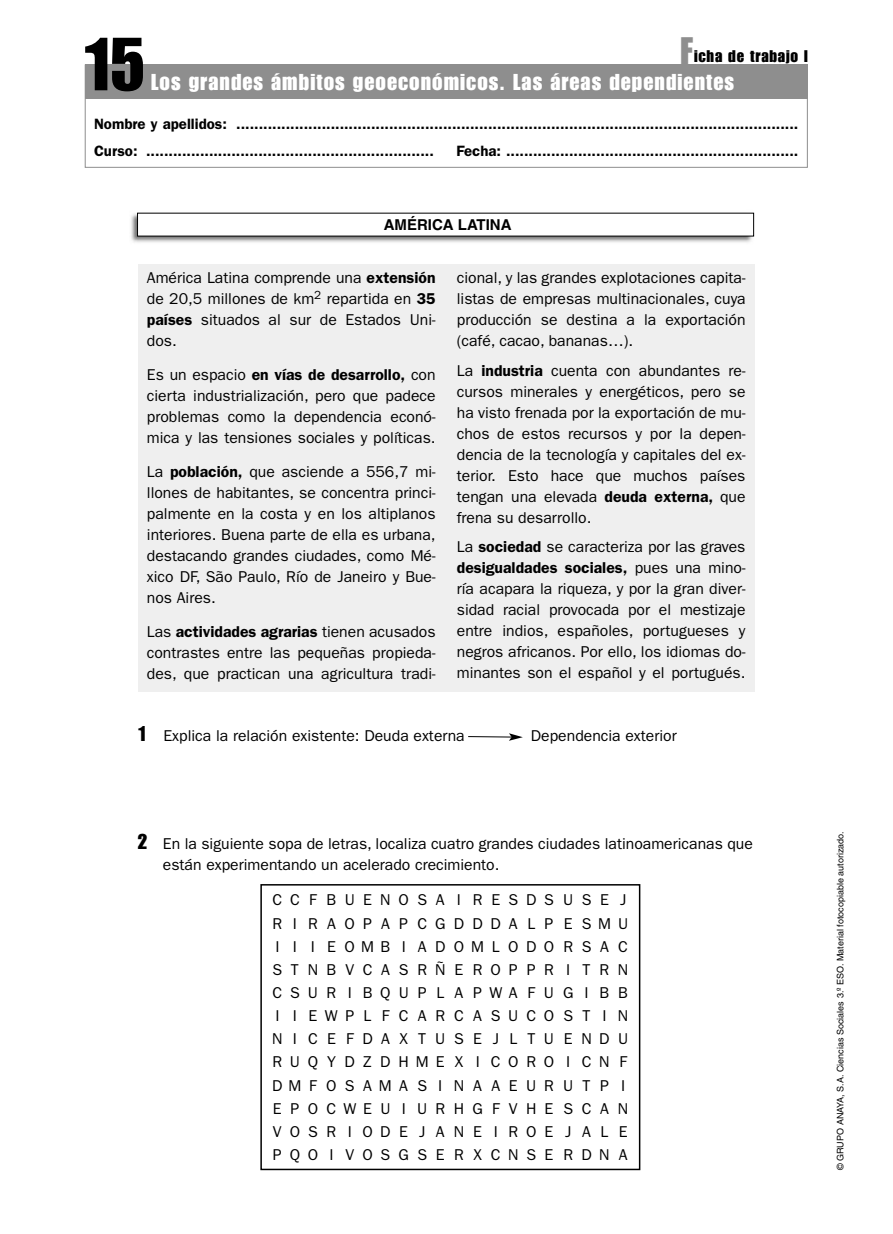
<style>
.page{position:relative;width:893px;height:1234px;background:#fff}
.page>*{position:absolute;margin:0;border:0;box-sizing:border-box;transform-origin:0 0}
.t1{font:73.5px "Impact";color:#000}
.t2{font:37.5px "Impact";color:#8e8e8e}
.t3{font:22.5px "Impact";letter-spacing:.05em;color:#fff}
.t4{font:16.5px "Impact";letter-spacing:.05em;color:#000}
.t5{font:15.75px/21px "Franklin Gothic";color:#000;text-align:justify}
.t6{font:15.75px/23.1px "Franklin Gothic";letter-spacing:.545em;color:#000}
.t7{font:600 15px/26.5px "Franklin Gothic";color:#000}
.t8{font:700 15px "Helvetica";color:#000}
.t9{font:9px "Helvetica";color:#000}
.s1{font-weight:600}
.s2{font-family:"Impact";font-size:21px}
</style>
<div class="page">
<div style="left:85px;top:65px;width:723px;height:103px;border:1px solid #8e8e8e"></div>
<div style="left:85px;top:65px;width:723px;height:34px;background:#8e8e8e"></div>
<div style="left:138px;top:232px;width:616px;height:459px;background:#efefef"></div>
<img style="left:131px;top:212px;width:624px;height:51px">
<div style="left:138px;top:213px;width:616px;height:23px;background:#fff"></div>
<svg style="left:468px;top:733px;width:55px;height:7px"></svg>
<div style="left:260px;top:883px;width:380px;height:286px;border:2px solid #000"></div>
<h1 class="t1" style="left:83px;top:36px;width:64px">15</h1>
<h2 class="t2" style="left:681px;top:36px;width:14px">F</h2>
<p class="t4" style="left:694px;top:50px;width:115px">icha de trabajo I</p>
<h3 class="t3" style="left:151px;top:74px;width:585px">Los grandes ámbitos geoeconómicos. Las áreas dependientes</h3>
<p class="t7" style="left:94px;top:111px;width:706px">Nombre y apellidos: .............................................................................................................................<br>Curso: ................................................................</p>
<p class="t7" style="left:456px;top:138px;width:343px">Fecha: .................................................................</p>
<p class="t8" style="left:384px;top:219px;width:129px">AMÉRICA LATINA</p>
<p class="t5" style="left:147px;top:267px;width:290px">América Latina comprende una <span class="s1">extensión </span>de 20,5 millones de km<sup>2</sup> repartida en <span class="s1">35 países</span> situados al sur de Estados Uni&shy;dos.</p>
<p class="t5" style="left:147px;top:364px;width:290px">Es un espacio <span class="s1">en vías de desarrollo,</span> con cierta industrialización, pero que padece problemas como la dependencia econó&shy;mica y las tensiones sociales y políticas.</p>
<p class="t5" style="left:147px;top:460px;width:290px">La <span class="s1">población,</span> que asciende a 556,7 mi&shy;llones de habitantes, se concentra princi&shy;palmente en la costa y en los altiplanos interiores. Buena parte de ella es urbana, destacando grandes ciudades, como Mé&shy;xico DF, São Paulo, Río de Janeiro y Bue&shy;nos Aires.</p>
<p class="t5" style="left:147px;top:620px;width:290px">Las <span class="s1">actividades agrarias</span> tienen acusados contrastes entre las pequeñas propieda&shy;des, que practican una agricultura tradi-</p>
<p class="t5" style="left:457px;top:267px;width:290px">cional, y las grandes explotaciones capita&shy;listas de empresas multinacionales, cuya producción se destina a la exportación (café, cacao, bananas…).</p>
<p class="t5" style="left:457px;top:359px;width:290px">La <span class="s1">industria</span> cuenta con abundantes re&shy;cursos minerales y energéticos, pero se ha visto frenada por la exportación de mu&shy;chos de estos recursos y por la depen&shy;dencia de la tecnología y capitales del ex&shy;terior. Esto hace que muchos países tengan una elevada <span class="s1">deuda externa,</span> que frena su desarrollo.</p>
<p class="t5" style="left:457px;top:536px;width:290px">La <span class="s1">sociedad</span> se caracteriza por las graves <span class="s1">desigualdades sociales,</span> pues una mino&shy;ría acapara la riqueza, y por la gran diver&shy;sidad racial provocada por el mestizaje entre indios, españoles, portugueses y negros africanos. Por ello, los idiomas do&shy;minantes son el español y el portugués.</p>
<p class="t5" style="left:138px;top:724px;width:328px"><span class="s2">1</span> Explica la relación existente: Deuda externa</p>
<p class="t5" style="left:531px;top:724px;width:147px">Dependencia exterior</p>
<p class="t5" style="left:163px;top:833px;width:591px;text-indent:-26px"><span class="s2">2</span> En la siguiente sopa de letras, localiza cuatro grandes ciudades latinoamericanas que están experimentando un acelerado crecimiento.</p>
<p class="t6" style="left:272px;top:888px;width:358px">CCFBUENOSA I RESDSUSE J<br>RI RAOPAPCGDDDALPESMU<br>I I I EOMB I ADOMLODORSAC<br>STNBVCASRÑEROPPR I TRN<br>CSUR I BQUPLAPWAFUG I BB<br>I I EWPLFCARCASUCOST I N<br>NI CEFDAXTUSEJLTUENDU<br>RUQYDZDHMEX I CORO I CNF<br>DMFOSAMAS I NAAEURUTP I<br>EPOCWEU I URHGFVHESCAN<br>VOSR IODEJANE IROE JALE<br>PQO I VOSGSERXCNSERDNA</p>
<p class="t9" style="left:837px;top:1169px;width:340px;rotate:-90deg">© GRUPO ANAYA, S.A. Ciencias Sociales 3.º ESO. Material fotocopiable autorizado.</p>
</div>
